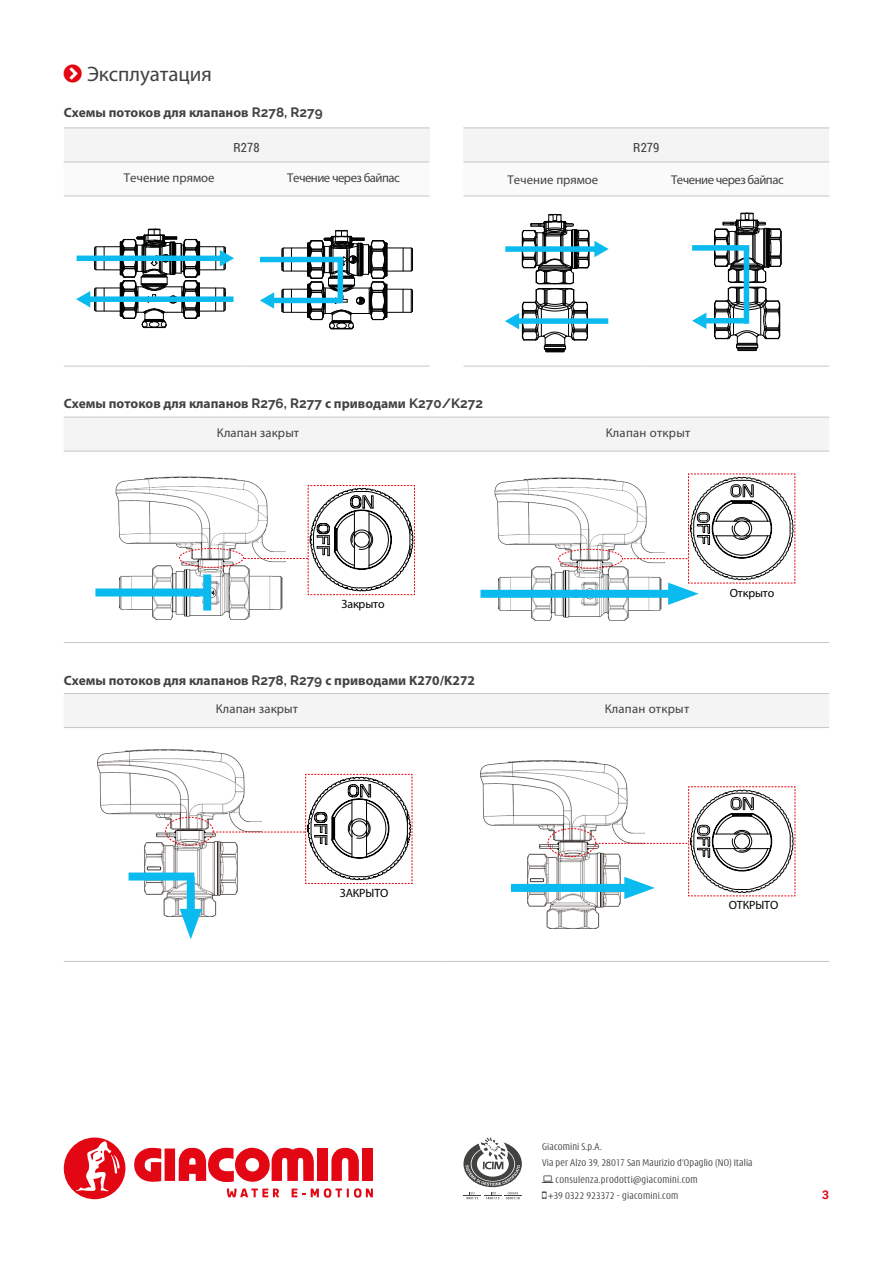
<style>
.page{position:relative;width:893px;height:1263px;background:#fff}
.page>*{position:absolute;margin:0;border:0;box-sizing:border-box;transform-origin:0 0}
.t1{font:21px "Myriad Pro";letter-spacing:-.005em;color:#424241}
.t2{font:700 13.5px "Myriad Pro";color:#424241}
.t3{font:12.75px "Myriad Pro";color:#424241}
.t4{font:12.75px "Myriad Pro";letter-spacing:-.04em;color:#424241}
.t5{font:12.75px "Myriad Pro";letter-spacing:.02em;color:#424241}
.t6{font:12.75px "Roboto Condensed";letter-spacing:.005em;color:#424241}
.t7{font:12px "Myriad Pro";letter-spacing:-.01em;color:#000}
.t8{font:700 12px "Roboto";color:#e30613}
.t9{font:300 condensed 10.5px "Modena";letter-spacing:.02em;color:#424241}
.s1{font-family:"Raleway"}
</style>
<div class="page">
<svg style="left:134px;top:1148px;width:27px;height:34px"></svg>
<div style="left:165px;top:1148px;width:10px;height:33px;background:#e30613"></div>
<div style="left:317px;top:1148px;width:11px;height:33px;background:#e30613"></div>
<svg style="left:331px;top:1147px;width:28px;height:34px"></svg>
<div style="left:362px;top:1148px;width:11px;height:33px;background:#e30613"></div>
<svg style="left:179px;top:1147px;width:135px;height:35px"></svg>
<svg style="left:292px;top:1188px;width:13px;height:9px"></svg>
<svg style="left:311px;top:1188px;width:62px;height:10px"></svg>
<svg style="left:227px;top:1188px;width:52px;height:9px"></svg>
<svg style="left:64px;top:1137px;width:62px;height:62px"></svg>
<svg style="left:463px;top:1137px;width:59px;height:62px"></svg>
<div style="left:64px;top:418px;width:765px;height:33px;background:#f4f4f4"></div>
<hr style="left:64px;top:417px;width:382px;height:1px;background:#c6c6c6">
<hr style="left:446px;top:417px;width:383px;height:1px;background:#c6c6c6">
<hr style="left:64px;top:451px;width:382px;height:1px;background:#c6c6c6">
<hr style="left:446px;top:451px;width:383px;height:1px;background:#c6c6c6">
<hr style="left:64px;top:642px;width:382px;height:1px;background:#c6c6c6">
<hr style="left:446px;top:642px;width:383px;height:1px;background:#c6c6c6">
<img style="left:116px;top:476px;width:167px;height:143px">
<div style="left:95px;top:588px;width:112px;height:8px;background:#0bbbef"></div>
<div style="left:203px;top:574px;width:8px;height:36px;background:#0bbbef"></div>
<svg style="left:179px;top:485px;width:236px;height:110px"></svg>
<img style="left:495px;top:477px;width:167px;height:143px">
<div style="left:480px;top:590px;width:201px;height:8px;background:#0bbbef"></div>
<svg style="left:558px;top:473px;width:237px;height:132px"></svg>
<div style="left:64px;top:694px;width:765px;height:33px;background:#f4f4f4"></div>
<hr style="left:64px;top:693px;width:382px;height:1px;background:#c6c6c6">
<hr style="left:446px;top:693px;width:383px;height:1px;background:#c6c6c6">
<hr style="left:64px;top:727px;width:382px;height:1px;background:#c6c6c6">
<hr style="left:446px;top:727px;width:383px;height:1px;background:#c6c6c6">
<hr style="left:64px;top:961px;width:382px;height:1px;background:#c6c6c6">
<hr style="left:446px;top:961px;width:383px;height:1px;background:#c6c6c6">
<img style="left:98px;top:749px;width:146px;height:168px">
<div style="left:129px;top:872px;width:65px;height:8px;background:#0bbbef"></div>
<div style="left:187px;top:877px;width:8px;height:45px;background:#0bbbef"></div>
<svg style="left:180px;top:909px;width:22px;height:30px"></svg>
<svg style="left:165px;top:774px;width:248px;height:110px"></svg>
<svg style="left:331px;top:817px;width:4px;height:23px"></svg>
<img style="left:480px;top:761px;width:147px;height:167px">
<div style="left:511px;top:884px;width:126px;height:8px;background:#0bbbef"></div>
<svg style="left:547px;top:786px;width:249px;height:113px"></svg>
<svg style="left:732px;top:813px;width:20px;height:4px"></svg>
<div style="left:64px;top:128px;width:365px;height:34px;background:#f4f4f4"></div>
<svg style="left:64px;top:195px;width:365px;height:1px"></svg>
<hr style="left:64px;top:128px;width:183px;height:1px;background:#c6c6c6">
<hr style="left:247px;top:128px;width:182px;height:1px;background:#c6c6c6">
<hr style="left:64px;top:162px;width:183px;height:1px;background:#c6c6c6">
<hr style="left:247px;top:162px;width:182px;height:1px;background:#c6c6c6">
<hr style="left:64px;top:196px;width:183px;height:1px;background:#c6c6c6">
<hr style="left:247px;top:196px;width:182px;height:1px;background:#c6c6c6">
<hr style="left:64px;top:366px;width:183px;height:1px;background:#c6c6c6">
<hr style="left:247px;top:366px;width:182px;height:1px;background:#c6c6c6">
<svg style="left:76px;top:229px;width:158px;height:99px"></svg>
<svg style="left:282px;top:230px;width:131px;height:99px"></svg>
<div style="left:260px;top:257px;width:83px;height:5px;background:#0bbbef"></div>
<div style="left:272px;top:298px;width:69px;height:5px;background:#0bbbef"></div>
<svg style="left:260px;top:292px;width:14px;height:17px"></svg>
<div style="left:338px;top:257px;width:5px;height:46px;background:#0bbbef"></div>
<div style="left:463px;top:128px;width:366px;height:34px;background:#f4f4f4"></div>
<svg style="left:463px;top:195px;width:366px;height:1px"></svg>
<hr style="left:463px;top:128px;width:183px;height:1px;background:#c6c6c6">
<hr style="left:646px;top:128px;width:183px;height:1px;background:#c6c6c6">
<hr style="left:463px;top:162px;width:183px;height:1px;background:#c6c6c6">
<hr style="left:646px;top:162px;width:183px;height:1px;background:#c6c6c6">
<hr style="left:463px;top:196px;width:183px;height:1px;background:#c6c6c6">
<hr style="left:646px;top:196px;width:183px;height:1px;background:#c6c6c6">
<hr style="left:463px;top:366px;width:183px;height:1px;background:#c6c6c6">
<hr style="left:646px;top:366px;width:183px;height:1px;background:#c6c6c6">
<svg style="left:505px;top:214px;width:104px;height:138px"></svg>
<hr style="left:781px;top:231px;width:1px;height:33px;background:#000">
<svg style="left:714px;top:213px;width:67px;height:138px"></svg>
<div style="left:692px;top:245px;width:57px;height:6px;background:#0bbbef"></div>
<div style="left:704px;top:318px;width:44px;height:5px;background:#0bbbef"></div>
<svg style="left:692px;top:313px;width:14px;height:16px"></svg>
<div style="left:744px;top:248px;width:5px;height:76px;background:#0bbbef"></div>
<h1 class="t1" style="left:87px;top:61px;width:126px">Эксплуатация</h1>
<p class="t2" style="left:64px;top:104px;width:260px">Схемы потоков для клапанов <span class="s1">R278, R279</span></p>
<p class="t6" style="left:234px;top:138px;width:28px">R278</p>
<p class="t3" style="left:124px;top:170px;width:92px">Течение прямое</p>
<p class="t4" style="left:287px;top:170px;width:114px">Течение через байпас</p>
<p class="t6" style="left:633px;top:138px;width:28px">R279</p>
<p class="t3" style="left:508px;top:172px;width:92px">Течение прямое</p>
<p class="t4" style="left:671px;top:172px;width:114px">Течение через байпас</p>
<p class="t2" style="left:64px;top:395px;width:421px">Схемы потоков для клапанов <span class="s1">R276, R277</span> с приводами <span class="s1">K270/K272</span></p>
<p class="t3" style="left:217px;top:425px;width:84px">Клапан закрыт</p>
<p class="t5" style="left:606px;top:425px;width:86px">Клапан открыт</p>
<p class="t7" style="left:342px;top:596px;width:45px">Закрыто</p>
<p class="t2" style="left:64px;top:671px;width:413px">Схемы потоков для клапанов <span class="s1">R278, R279</span> с приводами K270/K272</p>
<p class="t3" style="left:216px;top:700px;width:84px">Клапан закрыт</p>
<p class="t5" style="left:605px;top:700px;width:86px">Клапан открыт</p>
<p class="t7" style="left:730px;top:585px;width:46px">Открыто</p>
<p class="t7" style="left:340px;top:886px;width:50px">ЗАКРЫТО</p>
<p class="t7" style="left:729px;top:898px;width:51px">ОТКРЫТО</p>
<p class="t9" style="left:542px;top:1141px;width:61px">Giacomini S.p.A.</p>
<p class="t9" style="left:542px;top:1158px;width:212px">Via per Alzo 39, 28017 San Maurizio d’Opaglio (NO) Italia</p>
<p class="t9" style="left:556px;top:1174px;width:144px">consulenza.prodotti@giacomini.com</p>
<p class="t9" style="left:549px;top:1191px;width:131px">+39 0322 923372 - giacomini.com</p>
<p class="t8" style="left:822px;top:1186px;width:8px">3</p>
</div>
